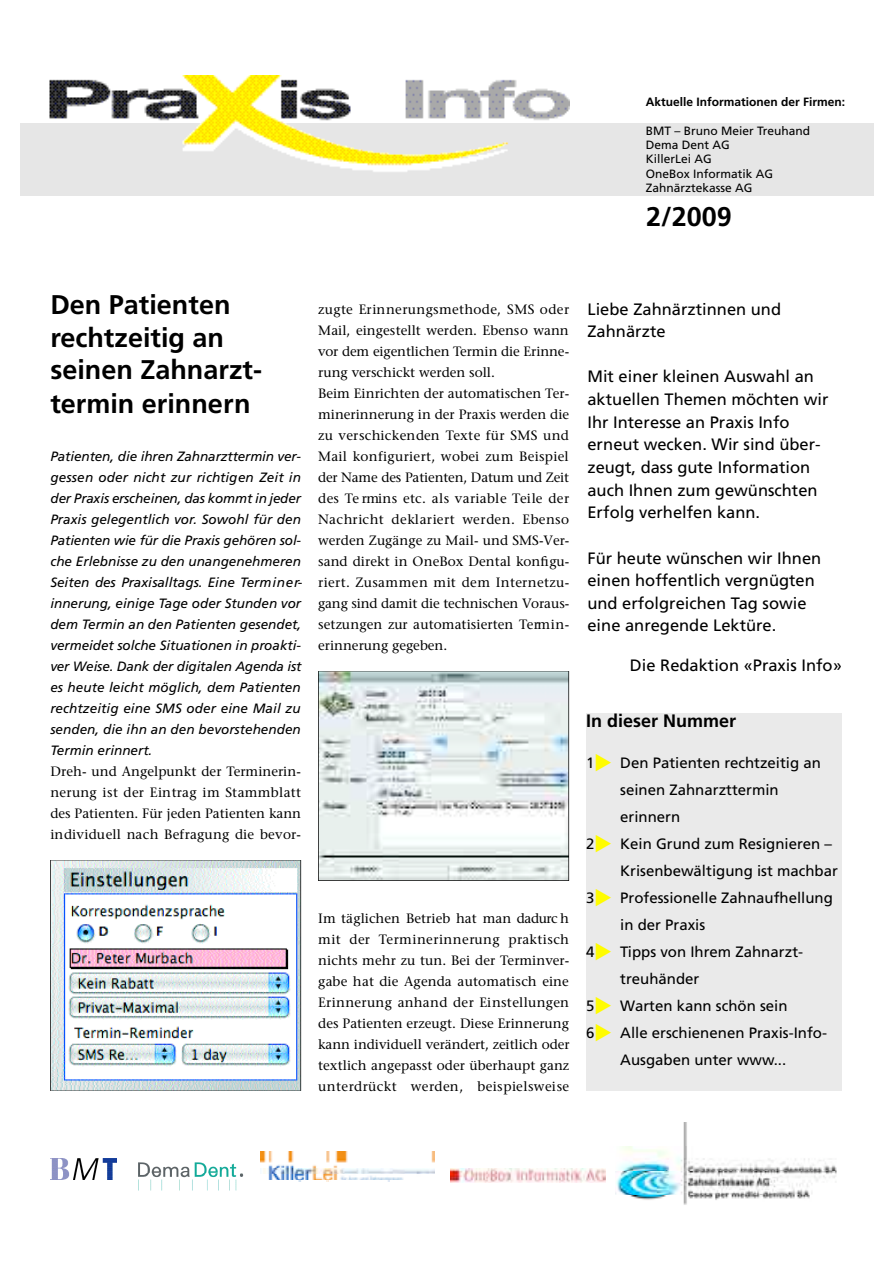
<style>
.page{position:relative;width:893px;height:1263px;background:#fff}
.page>*{position:absolute;margin:0;border:0;box-sizing:border-box;transform-origin:0 0}
.t1{font:700 27px/33px "Frutiger";color:#000}
.t2{font:700 18px "Frutiger";color:#000}
.t3{font:16.5px/22.6px "Frutiger";color:#000}
.t4{font:15px "Frutiger";color:#000}
.t5{font:13.5px/21px "Stone Serif";color:#000;text-align:justify}
.t6{font:italic 13.5px/21px "Frutiger";color:#000;text-align:justify}
.t7{font:12px/14.4px "Frutiger";color:#000}
.t8{font:700 12px "Frutiger";color:#000}
.s1{color:#fffc00}
</style>
<div class="page">
<div style="left:20px;top:124px;width:853px;height:72px;background:#e6e6e6"></div>
<img style="left:35px;top:75px;width:534px;height:97px">
<img style="left:51px;top:1159px;width:66px;height:20px">
<img style="left:260px;top:1152px;width:174px;height:29px">
<img style="left:138px;top:1162px;width:105px;height:12px">
<img style="left:138px;top:1174px;width:106px;height:17px">
<img style="left:615px;top:1122px;width:222px;height:83px">
<div style="left:586px;top:713px;width:255px;height:378px;background:#eaeaea"></div>
<img style="left:50px;top:860px;width:251px;height:231px">
<svg style="left:318px;top:671px;width:251px;height:210px;fill:#e8eeed"></svg>
<img style="left:450px;top:1169px;width:155px;height:14px">
<p class="t8" style="left:645px;top:97px;width:201px">Aktuelle Informationen der Firmen:</p>
<p class="t7" style="left:645px;top:124px;width:166px">BMT – Bruno Meier Treuhand<br>Dema Dent AG<br>KillerLei AG<br>OneBox Informatik AG<br>Zahnärztekasse AG</p>
<h1 class="t1" style="left:646px;top:202px;width:87px">2/2009</h1>
<h1 class="t1" style="left:50px;top:290px;width:213px">Den Patienten rechtzeitig an seinen Zahnarzt&shy;termin erinnern</h1>
<p class="t6" style="left:50px;top:447px;width:253px">Patienten, die ihren Zahnarzttermin ver&shy;gessen oder nicht zur richtigen Zeit in der Praxis erscheinen, das kommt in jeder Praxis gelegentlich vor. Sowohl für den Patienten wie für die Praxis gehören sol&shy;che Erlebnisse zu den unangenehmeren Seiten des Praxisalltags. Eine Te rm in e r&shy;innerung, einige Tage oder Stunden vor dem Termin an den Patienten gesendet, vermeidet solche Situationen in proakti&shy;ver Weise. Dank der digitalen Agenda ist es heute leicht möglich, dem Patienten rechtzeitig eine SMS oder eine Mail zu senden, die ihn an den bevorstehenden Termin erinnert.</p>
<p class="t5" style="left:50px;top:762px;width:252px">Dreh- und Angelpunkt der Terminerin&shy;n e rung ist der Eintrag im Stammblatt des Patienten. Für jeden Patienten kann individuell nach Befragung die bevor-</p>
<p class="t5" style="left:318px;top:300px;width:253px;text-align:left">zugte Erinnerungsmethode, SMS oder Mail, eingestellt werden. Ebenso wann vor dem eigentlichen Termin die Erinne&shy;rung verschickt werden soll.<br>Beim Einrichten der automatischen Ter&shy;minerinnerung in der Praxis werden die zu verschickenden Texte für SMS und Mail konfiguriert, wobei zum Beispiel der Name des Patienten, Datum und Zeit des Te rmins etc. als variable Teile der Nachricht deklariert werden. Ebenso werden Zugänge zu Mail- und SMS-Ver&shy;sand direkt in OneBox Dental konfigu&shy;r ie rt. Zusammen mit dem Intern e tz u&shy;gang sind damit die technischen Voraus&shy;setzungen zur automatisierten Te rm in - erinnerung gegeben.</p>
<p class="t5" style="left:318px;top:909px;width:253px">Im täglichen Betrieb hat man dadurc h mit der Te rm in e r in n e rung praktisch nichts mehr zu tun. Bei der Terminver&shy;gabe hat die Agenda automatisch eine E r in n e rung anhand der Einstellungen des Patienten erzeugt. Diese Erinnerung kann individuell verändert, zeitlich oder textlich angepasst oder überhaupt ganz u n t e rdrückt werden, beispielsweise</p>
<p class="t3" style="left:587px;top:299px;width:195px">Liebe Zahnärztinnen und<br>Zahnärzte</p>
<p class="t3" style="left:587px;top:367px;width:243px">Mit einer kleinen Auswahl an aktuellen Themen möchten wir<br>Ihr Interesse an Praxis Info erneut wecken. Wir sind über&shy;zeugt, dass gute Information auch Ihnen zum gewünschten<br>Erfolg verhelfen kann.</p>
<p class="t3" style="left:587px;top:548px;width:235px">Für heute wünschen wir Ihnen einen hoffentlich vergnügten und erfolgreichen Tag sowie eine anregende Lektüre.</p>
<p class="t3" style="left:630px;top:655px;width:213px">Die Redaktion «Praxis Info»</p>
<h2 class="t2" style="left:586px;top:713px;width:151px">In dieser Nummer</h2>
<p class="t4" style="left:586px;top:757px;width:236px">1<span class="s1">◆</span> Den Patienten rechtzeitig an</p>
<p class="t4" style="left:620px;top:784px;width:160px">seinen Zahnarzttermin</p>
<p class="t4" style="left:620px;top:811px;width:62px">erinnern</p>
<p class="t4" style="left:586px;top:838px;width:247px">2<span class="s1">◆</span> Kein Grund zum Resignieren –</p>
<p class="t4" style="left:620px;top:865px;width:219px">Krisenbewältigung ist machbar</p>
<p class="t4" style="left:586px;top:892px;width:248px">3<span class="s1">◆</span> Professionelle Zahnaufhellung</p>
<p class="t4" style="left:620px;top:919px;width:87px">in der Praxis</p>
<p class="t4" style="left:586px;top:946px;width:219px">4<span class="s1">◆</span> Tipps von Ihrem Zahnarzt-</p>
<p class="t4" style="left:620px;top:973px;width:81px">treuhänder</p>
<p class="t4" style="left:586px;top:1000px;width:203px">5<span class="s1">◆</span> Warten kann schön sein</p>
<p class="t4" style="left:586px;top:1027px;width:242px">6<span class="s1">◆</span> Alle erschienenen Praxis-Info-</p>
<p class="t4" style="left:620px;top:1054px;width:167px">Ausgaben unter www...</p>
</div>
